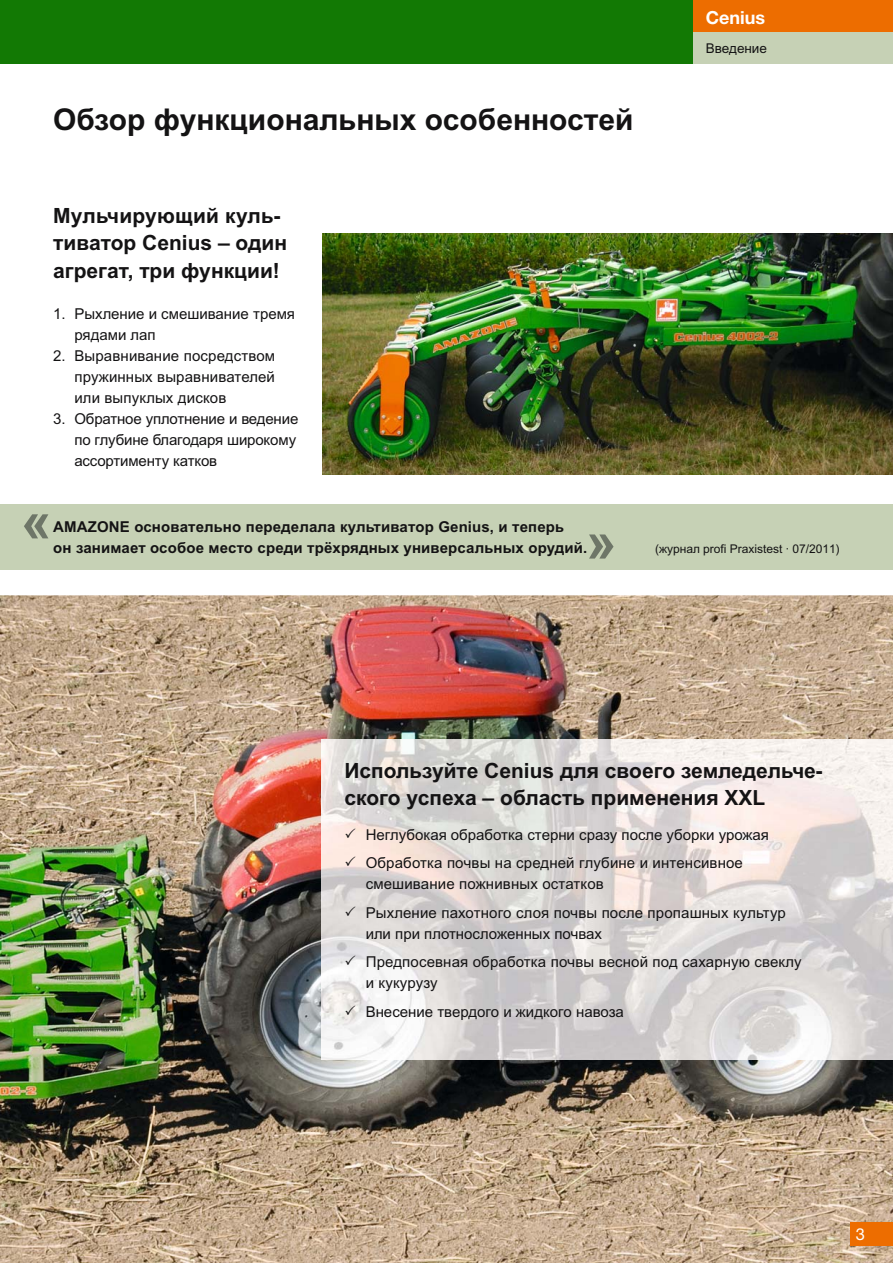
<style>
.page{position:relative;width:893px;height:1263px;background:#fff}
.page>*{position:absolute;margin:0;border:0;box-sizing:border-box;transform-origin:0 0}
.t1{font:700 30px "Arial Cyr";color:#141314}
.t2{font:700 21px/27.6px "Arial Cyr";color:#141314}
.t3{font:700 18px "Helvetica Neue";color:#fff}
.t4{font:16.5px "Helvetica Neue";color:#fff}
.t5{font:15px/21px "Arial Cyr";color:#141314}
.t6{font:700 15px/21px "Arial Cyr";letter-spacing:.01em;color:#141314}
.t7{font:13.5px "Arial Cyr";color:#141314}
.t8{font:12px "Arial Cyr";color:#141314}
</style>
<div class="page">
<img style="left:0;top:595px;width:437px;height:668px">
<img style="left:322px;top:739px;width:115px;height:320px">
<img style="left:322px;top:234px;width:115px;height:240px">
<div style="left:0;top:504px;width:893px;height:66px;background:#c6d1b5"></div>
<div style="left:0;top:0;width:693px;height:64px;background:#127904"></div>
<img style="left:437px;top:0;width:456px;height:1263px">
<svg style="left:24px;top:514px;width:24px;height:24px"></svg>
<svg style="left:589px;top:534px;width:25px;height:25px"></svg>
<svg style="left:345px;top:828px;width:10px;height:10px"></svg>
<svg style="left:345px;top:857px;width:10px;height:9px"></svg>
<svg style="left:345px;top:906px;width:10px;height:10px"></svg>
<svg style="left:345px;top:955px;width:10px;height:10px"></svg>
<svg style="left:345px;top:1005px;width:10px;height:9px"></svg>
<p class="t3" style="left:706px;top:11px;width:61px">Cenius</p>
<h1 class="t1" style="left:53px;top:108px;width:582px">Обзор функциональных особенностей</h1>
<p class="t7" style="left:706px;top:43px;width:63px">Введение</p>
<h2 class="t2" style="left:53px;top:203px;width:235px">Мульчирующий куль&shy;тиватор Cenius – один агрегат, три функции!</h2>
<p class="t5" style="left:74px;top:305px;width:222px;text-indent:-21px">1. Рыхление и смешивание тремя рядами лап</p>
<p class="t5" style="left:74px;top:347px;width:202px;text-align:justify;text-indent:-21px">2. Выравнивание посредством пружинных выравнивателей или выпуклых дисков</p>
<p class="t5" style="left:74px;top:410px;width:225px;text-indent:-21px">3. Обратное уплотнение и ведение по глубине благодаря широкому ассортименту катков</p>
<p class="t6" style="left:53px;top:517px;width:536px">AMAZONE основательно переделала культиватор Genius, и теперь<br>он занимает особое место среди трёхрядных универсальных орудий.</p>
<p class="t8" style="left:655px;top:544px;width:186px">(журнал profi Praxistest · 07/2011)</p>
<h2 class="t2" style="left:344px;top:758px;width:480px">Используйте Cenius для своего земледельче&shy;ского успеха – область применения XXL</h2>
<p class="t5" style="left:366px;top:821px;width:405px;line-height:28.5px">Неглубокая обработка стерни сразу после уборки урожая<br>Обработка почвы на средней глубине и интенсивное</p>
<p class="t5" style="left:366px;top:871px;width:422px;line-height:28.5px">смешивание пожнивных остатков<br>Рыхление пахотного слоя почвы после пропашных культур</p>
<p class="t5" style="left:366px;top:920px;width:437px;line-height:28.5px">или при плотносложенных почвах<br>Предпосевная обработка почвы весной под сахарную свеклу</p>
<p class="t5" style="left:366px;top:969px;width:260px;line-height:28.5px">и кукурузу<br>Внесение твердого и жидкого навоза</p>
<p class="t4" style="left:856px;top:1228px;width:11px">3</p>
</div>
